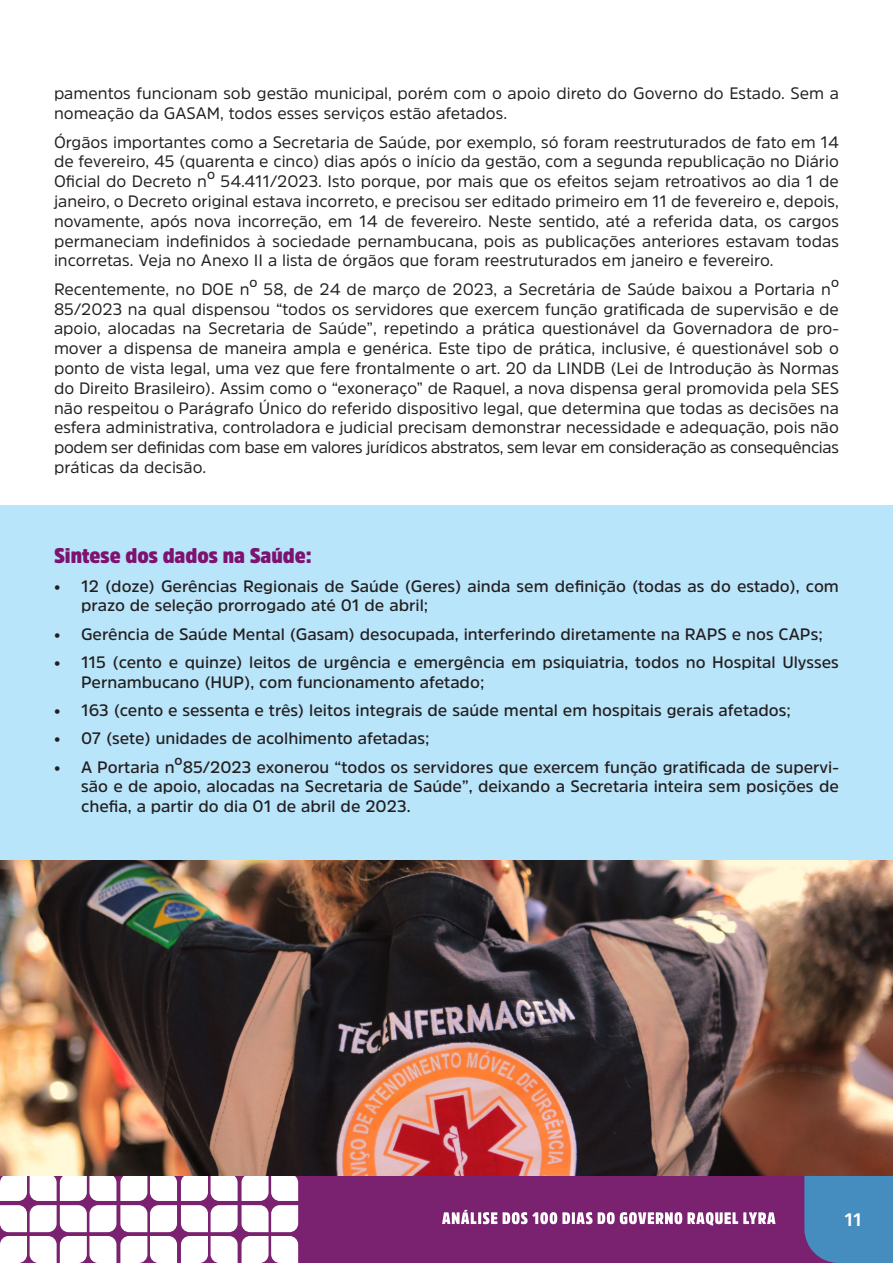
<style>
.page{position:relative;width:893px;height:1263px;background:#fff}
.page>*{position:absolute;margin:0;border:0;box-sizing:border-box;transform-origin:0 0}
.t1{font:900 21px "Amsi Pro Narw";color:#7d1270}
.t2{font:700 18px "Amsi Pro";color:#fff}
.t3{font:16.5px/19.8px "Amsi Pro";color:#231f20;text-align:justify}
.t4{font:600 16.5px/19.8px "Amsi Pro";color:#231f20}
</style>
<div class="page">
<svg style="left:4px;top:1175px;width:800px;height:88px;fill:#7a2170"></svg>
<div style="left:804px;top:1175px;width:89px;height:88px;background:#458cbf"></div>
<svg style="left:442px;top:1210px;width:55px;height:14px"></svg>
<svg style="left:503px;top:1212px;width:272px;height:13px"></svg>
<svg style="left:0;top:1175px;width:4px;height:69px"></svg>
<div style="left:0;top:505px;width:893px;height:355px;background:#b9e5fa"></div>
<img style="left:0;top:860px;width:893px;height:315px">
<p class="t3" style="left:54px;top:83px;width:787px">pamentos funcionam sob gestão municipal, porém com o apoio direto do Governo do Estado. Sem a nomeação da GASAM, todos esses serviços estão afetados.</p>
<p class="t3" style="left:54px;top:131px;width:786px">Órgãos importantes como a Secretaria de Saúde, por exemplo, só foram reestruturados de fato em 14 de fevereiro, 45 (quarenta e cinco) dias após o início da gestão, com a segunda republicação no Diário Oficial do Decreto nº 54.411/2023. Isto porque, por mais que os efeitos sejam retroativos ao dia 1 de janeiro, o Decreto original estava incorreto, e precisou ser editado primeiro em 11 de fevereiro e, depois, novamente, após nova incorreção, em 14 de fevereiro. Neste sentido, até a referida data, os cargos permaneciam indefinidos à sociedade pernambucana, pois as publicações anteriores estavam todas incorretas. Veja no Anexo II a lista de órgãos que foram reestruturados em janeiro e fevereiro.</p>
<p class="t3" style="left:54px;top:279px;width:786px">Recentemente, no DOE nº 58, de 24 de março de 2023, a Secretária de Saúde baixou a Portaria nº 85/2023 na qual dispensou “todos os servidores que exercem função gratificada de supervisão e de apoio, alocadas na Secretaria de Saúde”, repetindo a prática questionável da Governadora de pro&shy;mover a dispensa de maneira ampla e genérica. Este tipo de prática, inclusive, é questionável sob o ponto de vista legal, uma vez que fere frontalmente o art. 20 da LINDB (Lei de Introdução às Normas do Direito Brasileiro). Assim como o “exoneraço” de Raquel, a nova dispensa geral promovida pela SES não respeitou o Parágrafo Único do referido dispositivo legal, que determina que todas as decisões na esfera administrativa, controladora e judicial precisam demonstrar necessidade e adequação, pois não podem ser definidas com base em valores jurídicos abstratos, sem levar em consideração as consequências práticas da decisão.</p>
<p class="t1" style="left:54px;top:541px;width:259px">Sintese dos dados na Saúde:</p>
<p class="t4" style="left:81px;top:575px;width:759px;text-indent:-27px">• 12 (doze) Gerências Regionais de Saúde (Geres) ainda sem definição (todas as do estado), com prazo de seleção prorrogado até 01 de abril;</p>
<p class="t4" style="left:54px;top:624px;width:770px">• Gerência de Saúde Mental (Gasam) desocupada, interferindo diretamente na RAPS e nos CAPs;</p>
<p class="t4" style="left:81px;top:652px;width:759px;text-indent:-27px">• 115 (cento e quinze) leitos de urgência e emergência em psiquiatria, todos no Hospital Ulysses<br>Pernambucano (HUP), com funcionamento afetado;</p>
<p class="t4" style="left:54px;top:700px;width:738px">• 163 (cento e sessenta e três) leitos integrais de saúde mental em hospitais gerais afetados;</p>
<p class="t4" style="left:54px;top:728px;width:377px">• 07 (sete) unidades de acolhimento afetadas;</p>
<p class="t4" style="left:81px;top:757px;width:759px;text-align:justify;text-indent:-27px">• A Portaria nº85/2023 exonerou “todos os servidores que exercem função gratificada de supervi&shy;são e de apoio, alocadas na Secretaria de Saúde”, deixando a Secretaria inteira sem posições de chefia, a partir do dia 01 de abril de 2023.</p>
<p class="t2" style="left:845px;top:1207px;width:19px">11</p>
</div>
